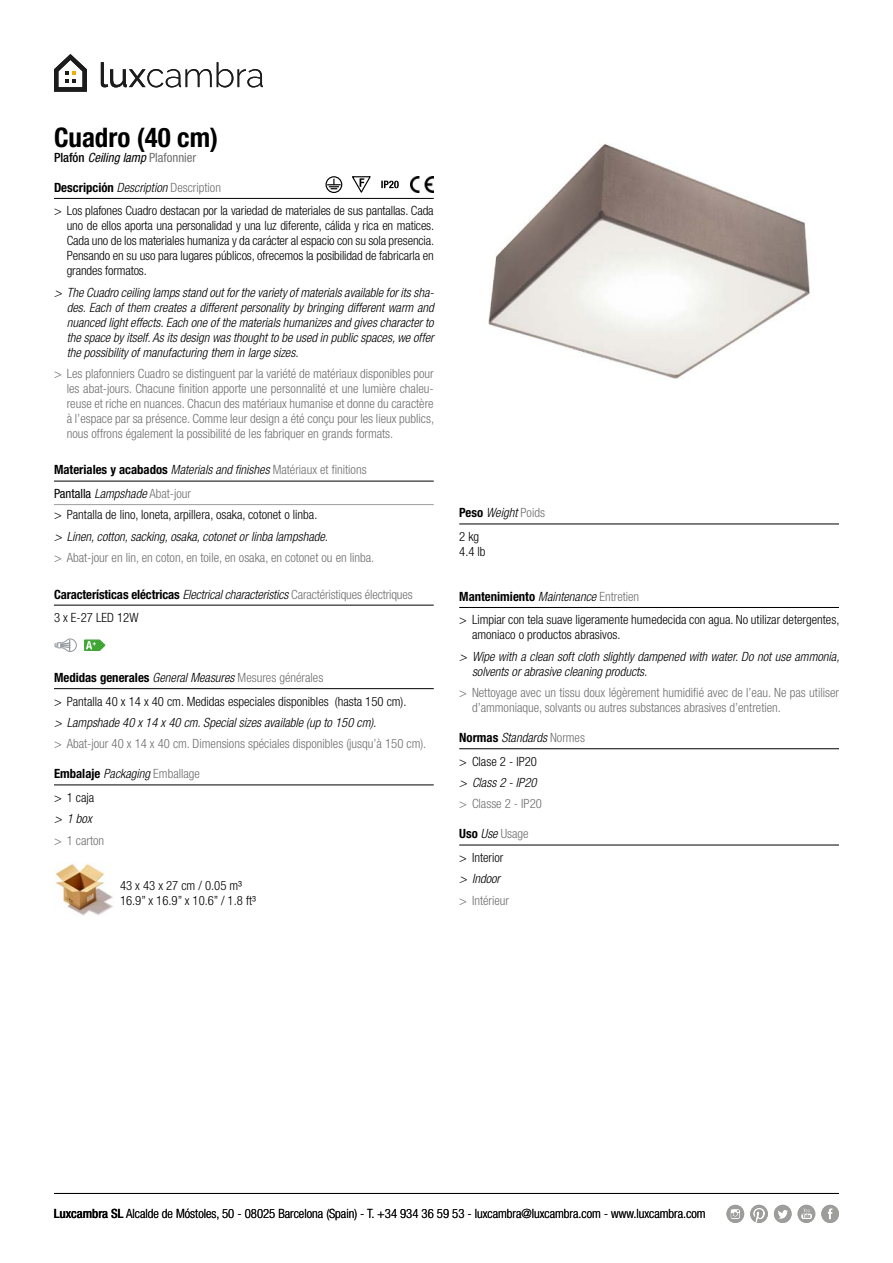
<style>
.page{position:relative;width:893px;height:1263px;background:#fff}
.page>*{position:absolute;margin:0;border:0;box-sizing:border-box;transform-origin:0 0}
.t1{font:700 condensed 27px "Helvetica Neue LT Std";color:#000}
.t2{font:300 condensed 12.75px/23.5px "Helvetica Neue LT Std";color:#000}
.t3{font:300 condensed 12.75px/15px "Helvetica Neue LT Std";color:#706f6f}
.t4{font:italic 300 condensed 12.75px/15px "Helvetica Neue LT Std";color:#000}
.t5{font:italic condensed 12.75px "Helvetica Neue LT Std";color:#000}
.s1{font-weight:500;font-style:normal}
.s2{font-style:normal;color:#706f6f}
.s3{font-weight:700}
.s4{font-style:italic}
.s5{color:#706f6f}
.s6{font-weight:700;font-style:normal}
.s7{font-weight:400;font-style:normal}
.s8{font-weight:700;color:#000}
.s9{font-style:italic;color:#000}
.s10{color:#000}
.s11{font-style:normal}
.s12{font-weight:500}
</style>
<div class="page">
<svg style="left:54px;top:54px;width:33px;height:38px"></svg>
<svg style="left:101px;top:62px;width:162px;height:25px"></svg>
<hr style="left:54px;top:198px;width:380px;height:1px;background:#000">
<hr style="left:54px;top:481px;width:380px;height:1px;background:#000">
<hr style="left:54px;top:504px;width:380px;height:1px;background:#9d9d9c">
<hr style="left:54px;top:605px;width:380px;height:1px;background:#000">
<hr style="left:54px;top:688px;width:380px;height:1px;background:#000">
<hr style="left:54px;top:785px;width:380px;height:1px;background:#000">
<svg style="left:54px;top:638px;width:23px;height:14px"></svg>
<svg style="left:84px;top:639px;width:22px;height:12px"></svg>
<img style="left:55px;top:862px;width:58px;height:54px">
<hr style="left:459px;top:524px;width:380px;height:1px;background:#000">
<hr style="left:459px;top:607px;width:380px;height:1px;background:#000">
<hr style="left:459px;top:748px;width:380px;height:1px;background:#000">
<hr style="left:459px;top:845px;width:380px;height:1px;background:#000">
<hr style="left:54px;top:1193px;width:785px;height:1px;background:#000">
<svg style="left:821px;top:1205px;width:18px;height:18px"></svg>
<svg style="left:798px;top:1205px;width:17px;height:18px"></svg>
<svg style="left:726px;top:1205px;width:18px;height:18px"></svg>
<svg style="left:774px;top:1205px;width:18px;height:18px"></svg>
<svg style="left:750px;top:1205px;width:18px;height:18px"></svg>
<svg style="left:352px;top:176px;width:19px;height:17px"></svg>
<svg style="left:381px;top:181px;width:18px;height:7px"></svg>
<img style="left:411px;top:176px;width:23px;height:17px">
<svg style="left:327px;top:179px;width:14px;height:10px"></svg>
<div style="left:325px;top:176px;width:17px;height:17px;border:1px solid #000;border-radius:50%"></div>
<img style="left:488px;top:144px;width:322px;height:235px">
<h1 class="t1" style="left:54px;top:121px;width:166px">Cuadro (40 cm)</h1>
<p class="t5" style="left:54px;top:150px;width:144px"><span class="s1">Plafón</span> Ceiling lamp <span class="s2">Plafonnier</span></p>
<p class="t2" style="left:54px;top:175px;width:381px"><span class="s3">Descripción</span> <span class="s4">Description</span> <span class="s5">Description<br></span>&gt; Los plafones Cuadro destacan por la variedad de materiales de sus pantallas. Cada</p>
<p class="t2" style="left:67px;top:218px;width:369px;line-height:15px;text-align:justify">uno de ellos aporta una personalidad y una luz diferente, cálida y rica en matices.<br>Cada uno de los materiales humaniza y da carácter al espacio con su sola presencia.<br>Pensando en su uso para lugares públicos, ofrecemos la posibilidad de fabricarla en grandes formatos.</p>
<p class="t4" style="left:67px;top:285px;width:369px;text-align:justify;text-indent:-13px">&gt; The Cuadro ceiling lamps stand out for the variety of materials available for its sha&shy;des. Each of them creates a different personality by bringing different warm and nuanced light effects. Each one of the materials humanizes and gives character to the space by itself. As its design was thought to be used in public spaces, we offer the possibility of manufacturing them in large sizes.</p>
<p class="t3" style="left:67px;top:366px;width:369px;text-align:justify;text-indent:-13px">&gt; Les plafonniers Cuadro se distinguent par la variété de matériaux disponibles pour les abat-jours. Chacune finition apporte une personnalité et une lumière chaleu&shy;reuse et riche en nuances. Chacun des matériaux humanise et donne du caractère à l’espace par sa présence. Comme leur design a été conçu pour les lieux publics, nous offrons également la possibilité de les fabriquer en grands formats.</p>
<p class="t4" style="left:54px;top:458px;width:314px;line-height:23.5px"><span class="s6">Materiales y acabados</span> Materials and finishes <span class="s2">Matériaux et finitions<br></span><span class="s7">Pantalla</span> Lampshade <span class="s2">Abat-jour</span></p>
<p class="t2" style="left:54px;top:503px;width:265px">&gt; Pantalla de lino, loneta, arpillera, osaka, cotonet o linba.</p>
<p class="t4" style="left:54px;top:529px;width:275px">&gt; Linen, cotton, sacking, osaka, cotonet or linba lampshade.</p>
<p class="t3" style="left:54px;top:550px;width:322px">&gt; Abat-jour en lin, en coton, en toile, en osaka, en cotonet ou en linba.</p>
<p class="t3" style="left:54px;top:582px;width:360px;line-height:23.5px"><span class="s8">Características eléctricas</span> <span class="s9">Electrical characteristics</span> Caractéristiques électriques<br><span class="s10">3 x E-27 LED 12W</span></p>
<p class="t2" style="left:54px;top:666px;width:354px"><span class="s3">Medidas generales</span> <span class="s4">General Measures</span> <span class="s5">Mesures générales<br></span>&gt; Pantalla 40 x 14 x 40 cm. Medidas especiales disponibles (hasta 150 cm).</p>
<p class="t4" style="left:54px;top:715px;width:324px">&gt; Lampshade 40 x 14 x 40 cm. Special sizes available (up to 150 cm).</p>
<p class="t3" style="left:54px;top:736px;width:374px">&gt; Abat-jour 40 x 14 x 40 cm. Dimensions spéciales disponibles (jusqu’à 150 cm).</p>
<p class="t4" style="left:54px;top:762px;width:147px;line-height:23.5px"><span class="s6">Embalaje</span> Packaging <span class="s2">Emballage </span><span class="s11">&gt; 1 caja</span></p>
<p class="t4" style="left:54px;top:811px;width:39px">&gt; 1 box</p>
<p class="t3" style="left:54px;top:832px;width:52px">&gt; 1 carton</p>
<p class="t2" style="left:120px;top:877px;width:138px;line-height:15px">43 x 43 x 27 cm / 0.05 m³<br>16.9” x 16.9” x 10.6” / 1.8 ft³</p>
<p class="t4" style="left:459px;top:501px;width:87px;line-height:23.5px"><span class="s6">Peso</span> Weight <span class="s2">Poids<br></span><span class="s11">2 kg</span></p>
<p class="t2" style="left:459px;top:539px;width:28px">4.4 lb</p>
<p class="t2" style="left:459px;top:584px;width:382px"><span class="s3">Mantenimiento</span> <span class="s4">Maintenance</span> <span class="s5">Entretien<br></span>&gt; Limpiar con tela suave ligeramente humedecida con agua. No utilizar detergentes,</p>
<p class="t2" style="left:472px;top:623px;width:150px">amoniaco o productos abrasivos.</p>
<p class="t4" style="left:472px;top:649px;width:369px;text-indent:-13px">&gt; Wipe with a clean soft cloth slightly dampened with water. Do not use ammonia, solvents or abrasive cleaning products.</p>
<p class="t3" style="left:472px;top:685px;width:368px;text-indent:-13px">&gt; Nettoyage avec un tissu doux légèrement humidifié avec de l’eau. Ne pas utiliser d’ammoniaque, solvants ou autres substances abrasives d’entretien.</p>
<p class="t2" style="left:459px;top:726px;width:127px"><span class="s3">Normas</span> <span class="s4">Standards</span> <span class="s5">Normes </span>&gt; Clase 2 - IP20</p>
<p class="t4" style="left:459px;top:775px;width:79px">&gt; Class 2 - IP20</p>
<p class="t3" style="left:459px;top:796px;width:84px">&gt; Classe 2 - IP20</p>
<p class="t2" style="left:459px;top:822px;width:71px"><span class="s3">Uso</span> <span class="s4">Use</span> <span class="s5">Usage </span>&gt; Interior</p>
<p class="t4" style="left:459px;top:872px;width:42px">&gt; Indoor</p>
<p class="t3" style="left:459px;top:892px;width:51px">&gt; Intérieur</p>
<p class="t2" style="left:54px;top:1201px;width:653px"><span class="s12">Luxcambra SL</span> Alcalde de Móstoles, 50 - 08025 Barcelona (Spain) - T. +34 934 36 59 53 - luxcambra@luxcambra.com - www.luxcambra.com</p>
</div>
